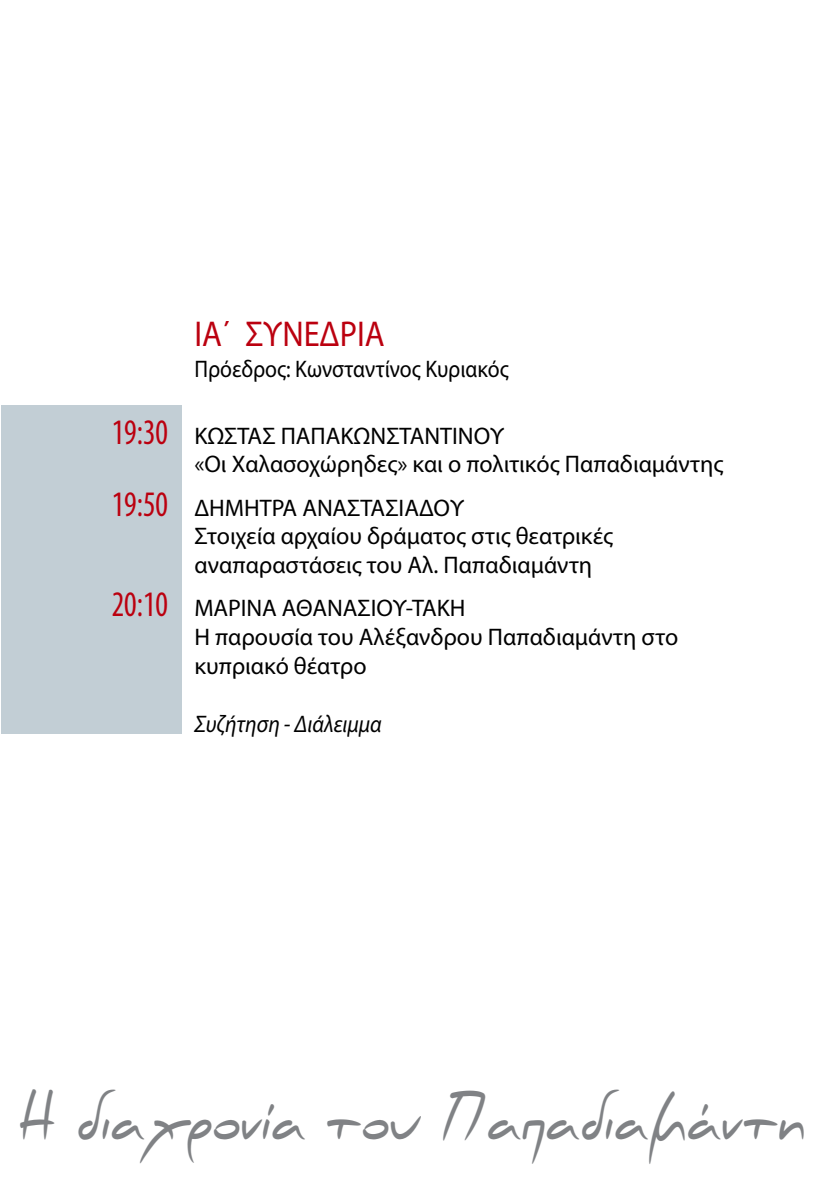
<style>
.page{position:relative;width:823px;height:1191px;background:#fff}
.page>*{position:absolute;margin:0;border:0;box-sizing:border-box;transform-origin:0 0}
.t1{font:700 65.4px "PF Scandal Pro";letter-spacing:-.03em;color:#808285;scale:.73 1}
.t2{font:36px "Myriad Pro";color:#bb000f;scale:.9 1}
.t3{font:24px/28.8px "Myriad Pro";color:#000}
.t4{font:24px "Myriad Pro";color:#000;scale:.9 1}
.t5{font:italic 24px "Myriad Pro";color:#000;scale:.9 1}
.s1{font-stretch:condensed;font-size:36px;color:#bb000f}
</style>
<div class="page">
<div style="left:1px;top:405px;width:180px;height:329px;background:#c2ced5"></div>
<h2 class="t2" style="left:194px;top:312px;width:213px">ΙΑ΄ ΣΥΝΕΔΡΙΑ</h2>
<p class="t4" style="left:194px;top:354px;width:350px">Πρόεδρος: Κωνσταντίνος Κυριακός</p>
<p class="t3" style="left:194px;top:421px;width:530px;text-indent:-82px"><span class="s1">19:30</span> ΚΩΣΤΑΣ ΠΑΠΑΚΩΝΣΤΑΝΤΙΝΟΥ<br>«Οι Χαλασοχώρηδες» και ο πολιτικός Παπαδιαμάντης</p>
<p class="t3" style="left:194px;top:493px;width:420px;text-indent:-82px"><span class="s1">19:50</span> ΔΗΜΗΤΡΑ ΑΝΑΣΤΑΣΙΑΔΟΥ<br>Στοιχεία αρχαίου δράματος στις θεατρικές αναπαραστάσεις του Αλ. Παπαδιαμάντη</p>
<p class="t3" style="left:194px;top:593px;width:485px;text-indent:-82px"><span class="s1">20:10</span> ΜΑΡΙΝΑ ΑΘΑΝΑΣΙΟΥ-ΤΑΚΗ<br>Η παρουσία του Αλέξανδρου Παπαδιαμάντη στο κυπριακό θέατρο</p>
<p class="t5" style="left:194px;top:709px;width:210px">Συζήτηση - Διάλειμμα</p>
<h1 class="t1" style="left:18px;top:1078px;width:1079px">Η διαχρονία του Παπαδιαµάντη</h1>
</div>
